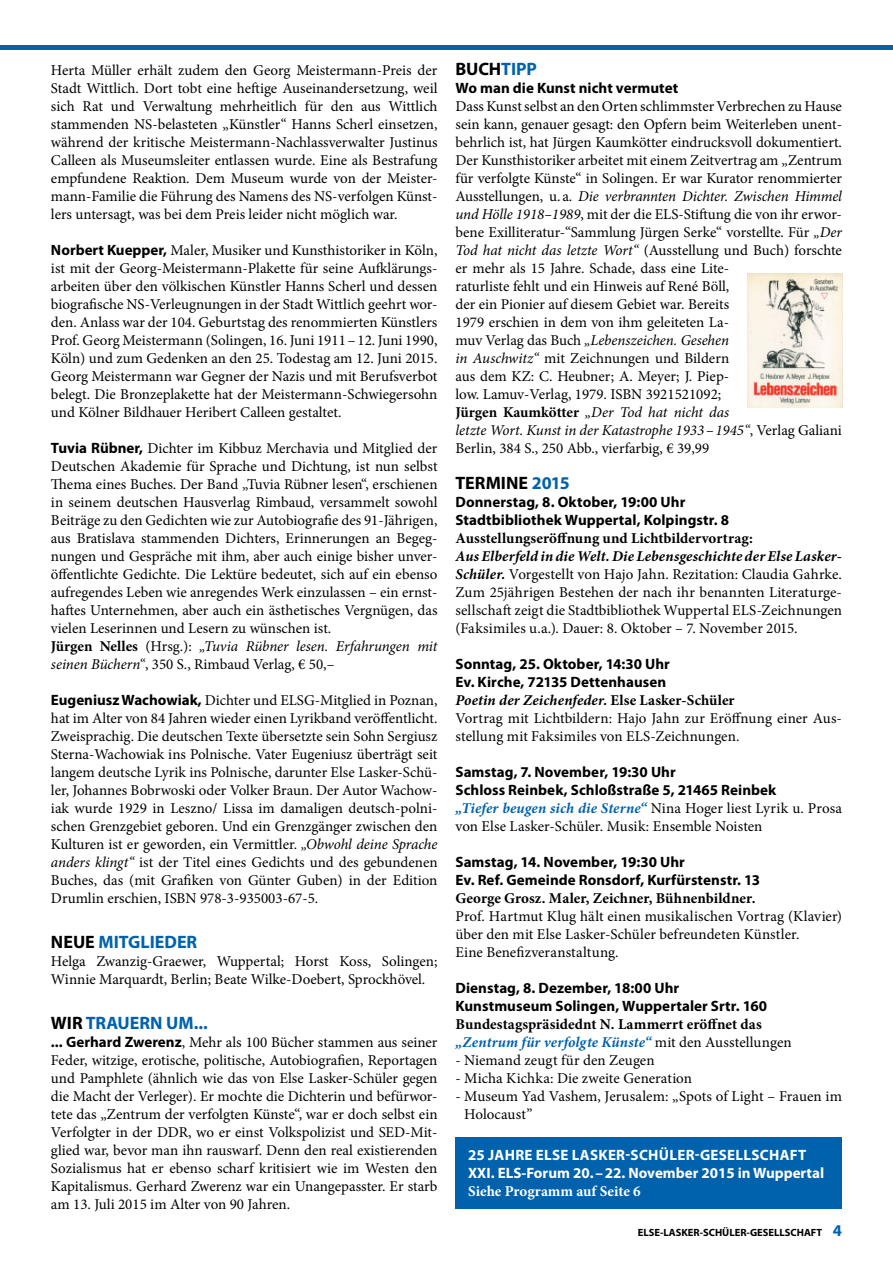
<style>
.page{position:relative;width:893px;height:1263px;background:#fff}
.page>*{position:absolute;margin:0;border:0;box-sizing:border-box;transform-origin:0 0}
.t1{font:700 18px "Myriad Pro";color:#0062ad}
.t2{font:700 18px "Myriad Pro";letter-spacing:-.005em;color:#000}
.t3{font:15px/18px "Minion Pro";color:#000}
.t4{font:700 15px/18px "Myriad Pro";letter-spacing:.005em;color:#000}
.t5{font:700 15px/18px "Minion Pro";color:#000}
.t6{font:700 15px/18px "Myriad Pro";letter-spacing:.02em;color:#fff}
.t7{font:700 15px "Minion Pro";color:#fff}
.t8{font:700 10.5px "Myriad Pro";color:#000}
.s1{font-family:"Myriad Pro";font-weight:700}
.s2{font-weight:700}
.s3{font-style:italic}
.s4{color:#000}
.s5{color:#0062ad}
.s6{font-weight:700;font-style:italic}
.s7{font-weight:700;font-style:italic;color:#0062ad}
.s8{font-style:italic;color:#0062ad}
.s9{font-weight:400}
.s10{font-size:16.5px;color:#0062ad}
</style>
<div class="page">
<hr style="left:0;top:46px;width:893px;height:4px;background:#0062ad">
<div style="left:455px;top:1137px;width:387px;height:72px;background:#0062ad"></div>
<img style="left:747px;top:273px;width:95px;height:134px">
<p class="t3" style="left:51px;top:63px;width:388px;text-align:justify">Herta Müller erhält zudem den Georg Meistermann-Preis der Stadt Wittlich. Dort tobt eine heftige Auseinandersetzung, weil sich Rat und Verwaltung mehrheitlich für den aus Wittlich stammenden NS-belasteten „Künstler“ Hanns Scherl einsetzen, während der kritische Meistermann-Nachlassverwalter Justinus Calleen als Museumsleiter entlassen wurde. Eine als Bestrafung empfundene Reaktion. Dem Museum wurde von der Meister&shy;mann-Familie die Führung des Namens des NS-verfolgen Künst&shy;lers untersagt, was bei dem Preis leider nicht möglich war.</p>
<p class="t3" style="left:51px;top:243px;width:388px;text-align:justify"><span class="s1">Norbert Kuepper,</span> Maler, Musiker und Kunsthistoriker in Köln, ist mit der Georg-Meistermann-Plakette für seine Aufklärungs&shy;arbeiten über den völkischen Künstler Hanns Scherl und dessen biografische NS-Verleugnungen in der Stadt Wittlich geehrt wor&shy;den. Anlass war der 104. Geburtstag des renommierten Künstlers Prof. Georg Meistermann (Solingen, 16. Juni 1911 – 12. Juni 1990, Köln) und zum Gedenken an den 25. Todestag am 12. Juni 2015.<br>Georg Meistermann war Gegner der Nazis und mit Berufsverbot belegt. Die Bronzeplakette hat der Meistermann-Schwiegersohn und Kölner Bildhauer Heribert Calleen gestaltet.</p>
<p class="t3" style="left:51px;top:441px;width:388px"><span class="s1">Tuvia Rübner,</span> Dichter im Kibbuz Merchavia und Mitglied der Deutschen Akademie für Sprache und Dichtung, ist nun selbst Thema eines Buches. Der Band „Tuvia Rübner lesen“, erschienen in seinem deutschen Hausverlag Rimbaud, versammelt sowohl Beiträge zu den Gedichten wie zur Autobiografie des 91-Jährigen, aus Bratislava stammenden Dichters, Erinnerungen an Begeg&shy;nungen und Gespräche mit ihm, aber auch einige bisher unver&shy;öffentlichte Gedichte. Die Lektüre bedeutet, sich auf ein ebenso aufregendes Leben wie anregendes Werk einzulassen – ein ernst&shy;haftes Unternehmen, aber auch ein ästhetisches Vergnügen, das vielen Leserinnen und Lesern zu wünschen ist.<br><span class="s2">Jürgen Nelles</span> (Hrsg.): <span class="s3">„Tuvia Rübner lesen. Erfahrungen mit seinen Büchern“</span>, 350 S., Rimbaud Verlag, € 50,–</p>
<p class="t3" style="left:51px;top:693px;width:388px;text-align:justify"><span class="s1">Eugeniusz Wachowiak,</span> Dichter und ELSG-Mitglied in Poznan, hat im Alter von 84 Jahren wieder einen Lyrikband veröffentlicht.<br>Zweisprachig. Die deutschen Texte übersetzte sein Sohn Sergiusz Sterna-Wachowiak ins Polnische. Vater Eugeniusz überträgt seit langem deutsche Lyrik ins Polnische, darunter Else Lasker-Schü&shy;ler, Johannes Bobrwoski oder Volker Braun. Der Autor Wachow&shy;iak wurde 1929 in Leszno/ Lissa im damaligen deutsch-polni&shy;schen Grenzgebiet geboren. Und ein Grenzgänger zwischen den Kulturen ist er geworden, ein Vermittler. <span class="s3">„Obwohl deine Sprache anders klingt“</span> ist der Titel eines Gedichts und des gebundenen Buches, das (mit Grafiken von Günter Guben) in der Edition Drumlin erschien, ISBN 978-3-935003-67-5.</p>
<p class="t1" style="left:51px;top:935px;width:148px"><span class="s4">NEUE</span> MITGLIEDER</p>
<p class="t3" style="left:51px;top:954px;width:388px">Helga Zwanzig-Graewer, Wuppertal; Horst Koss, Solingen;<br>Winnie Marquardt, Berlin; Beate Wilke-Doebert, Sprockhövel.</p>
<p class="t1" style="left:51px;top:1016px;width:158px"><span class="s4">WIR</span> TRAUERN UM...</p>
<p class="t3" style="left:51px;top:1035px;width:388px;text-align:justify"><span class="s1">... Gerhard Zwerenz</span>, Mehr als 100 Bücher stammen aus seiner Feder, witzige, erotische, politische, Autobiografien, Reportagen und Pamphlete (ähnlich wie das von Else Lasker-Schüler gegen die Macht der Verleger). Er mochte die Dichterin und befürwor&shy;tete das „Zentrum der verfolgten Künste“, war er doch selbst ein Verfolgter in der DDR, wo er einst Volkspolizist und SED-Mit&shy;glied war, bevor man ihn rauswarf. Denn den real existierenden Sozialismus hat er ebenso scharf kritisiert wie im Westen den Kapitalismus. Gerhard Zwerenz war ein Unangepasster. Er starb am 13. Juli 2015 im Alter von 90 Jahren.</p>
<p class="t2" style="left:455px;top:62px;width:83px">BUCH<span class="s5">TIPP</span></p>
<p class="t4" style="left:455px;top:80px;width:224px">Wo man die Kunst nicht vermutet</p>
<p class="t3" style="left:455px;top:99px;width:388px">Dass Kunst selbst an den Orten schlimmster Verbrechen zu Hause sein kann, genauer gesagt: den Opfern beim Weiterleben unent&shy;behrlich ist, hat Jürgen Kaumkötter eindrucksvoll dokumentiert.<br>Der Kunsthistoriker arbeitet mit einem Zeitvertrag am „Zentrum für verfolgte Künste“ in Solingen. Er war Kurator renommierter Ausstellungen, u. a. <span class="s3">Die verbrannten Dichter. Zwischen Himmel und Hölle 1918–1989</span>, mit der die ELS-Stiftung die von ihr erwor&shy;bene Exilliteratur-“Sammlung Jürgen Serke“ vorstellte. Für <span class="s3">„Der Tod hat nicht das letzte Wort“</span> (Ausstellung und Buch) forschte er mehr als 15 Jahre. Schade, dass eine Lite-<br>raturliste fehlt und ein Hinweis auf René Böll,<br>der ein Pionier auf diesem Gebiet war. Bereits<br>1979 erschien in dem von ihm geleiteten La-<br>muv Verlag das Buch <span class="s3">„Lebenszeichen. Gesehen<br>in Auschwitz“</span> mit Zeichnungen und Bildern<br>aus dem KZ: C. Heubner; A. Meyer; J. Piep-<br>low. Lamuv-Verlag, 1979. ISBN 3921521092;<br><span class="s2">Jürgen Kaumkötter</span> <span class="s3">„Der Tod hat nicht das<br>letzte Wort. Kunst in der Katastrophe 1933 – 1945“</span>, Verlag Galiani Berlin, 384 S., 250 Abb., vierfarbig, € 39,99</p>
<p class="t2" style="left:455px;top:476px;width:116px">TERMINE <span class="s5">2015</span></p>
<p class="t4" style="left:455px;top:494px;width:275px">Donnerstag, 8. Oktober, 19:00 Uhr<br>Stadtbibliothek Wuppertal, Kolpingstr. 8</p>
<p class="t5" style="left:455px;top:531px;width:299px">Ausstellungseröffnung und Lichtbildervortrag:</p>
<p class="t3" style="left:455px;top:549px;width:388px;text-align:justify"><span class="s6">Aus Elberfeld in die Welt. Die Lebensgeschichte der Else Lasker-Schüler.</span> Vorgestellt von Hajo Jahn. Rezitation: Claudia Gahrke.<br>Zum 25jährigen Bestehen der nach ihr benannten Literaturge&shy;sellschaft zeigt die Stadtbibliothek Wuppertal ELS-Zeichnungen (Faksimiles u.a.). Dauer: 8. Oktober – 7. November 2015.</p>
<p class="t4" style="left:455px;top:656px;width:216px">Sonntag, 25. Oktober, 14:30 Uhr<br>Ev. Kirche, 72135 Dettenhausen</p>
<p class="t3" style="left:455px;top:693px;width:388px"><span class="s6">Poetin der Zeichenfeder.</span> <span class="s2">Else Lasker-Schüler<br></span>Vortrag mit Lichtbildern: Hajo Jahn zur Eröffnung einer Aus&shy;stellung mit Faksimiles von ELS-Zeichnungen.</p>
<p class="t4" style="left:455px;top:764px;width:322px">Samstag, 7. November, 19:30 Uhr<br>Schloss Reinbek, Schloßstraße 5, 21465 Reinbek</p>
<p class="t3" style="left:455px;top:801px;width:388px"><span class="s7">„Tiefer beugen sich die Sterne“</span> Nina Hoger liest Lyrik u. Prosa von Else Lasker-Schüler. Musik: Ensemble Noisten</p>
<p class="t4" style="left:455px;top:854px;width:306px">Samstag, 14. November, 19:30 Uhr<br>Ev. Ref. Gemeinde Ronsdorf, Kurfürstenstr. 13</p>
<p class="t5" style="left:455px;top:891px;width:301px">George Grosz. Maler, Zeichner, Bühnenbildner.</p>
<p class="t3" style="left:455px;top:909px;width:388px">Prof. Hartmut Klug hält einen musikalischen Vortrag (Klavier) über den mit Else Lasker-Schüler befreundeten Künstler.<br>Eine Benefizveranstaltung.</p>
<p class="t4" style="left:455px;top:980px;width:313px">Dienstag, 8. Dezember, 18:00 Uhr<br>Kunstmuseum Solingen, Wuppertaler Srtr. 160</p>
<p class="t5" style="left:455px;top:1017px;width:338px">Bundestagspräsidednt N. Lammerrt eröffnet das <span class="s8">„Zentrum für verfolgte Künste“</span> <span class="s9">mit den Ausstellungen</span></p>
<p class="t3" style="left:455px;top:1053px;width:201px">- Niemand zeugt für den Zeugen</p>
<p class="t3" style="left:455px;top:1071px;width:238px">- Micha Kichka: Die zweite Generation</p>
<p class="t3" style="left:464px;top:1089px;width:379px;text-indent:-9px">- Museum Yad Vashem, Jerusalem: „Spots of Light – Frauen im<br>Holocaust”</p>
<p class="t6" style="left:468px;top:1147px;width:357px">25 JAHRE ELSE LASKER-SCHÜLER-GESELLSCHAFT<br>XXI. ELS-Forum 20. – 22. November 2015 in Wuppertal</p>
<p class="t7" style="left:468px;top:1185px;width:174px">Siehe Programm auf Seite 6</p>
<p class="t8" style="left:638px;top:1229px;width:206px">ELSE-LASKER-SCHÜLER-GESELLSCHAFT <span class="s10">4</span></p>
</div>
